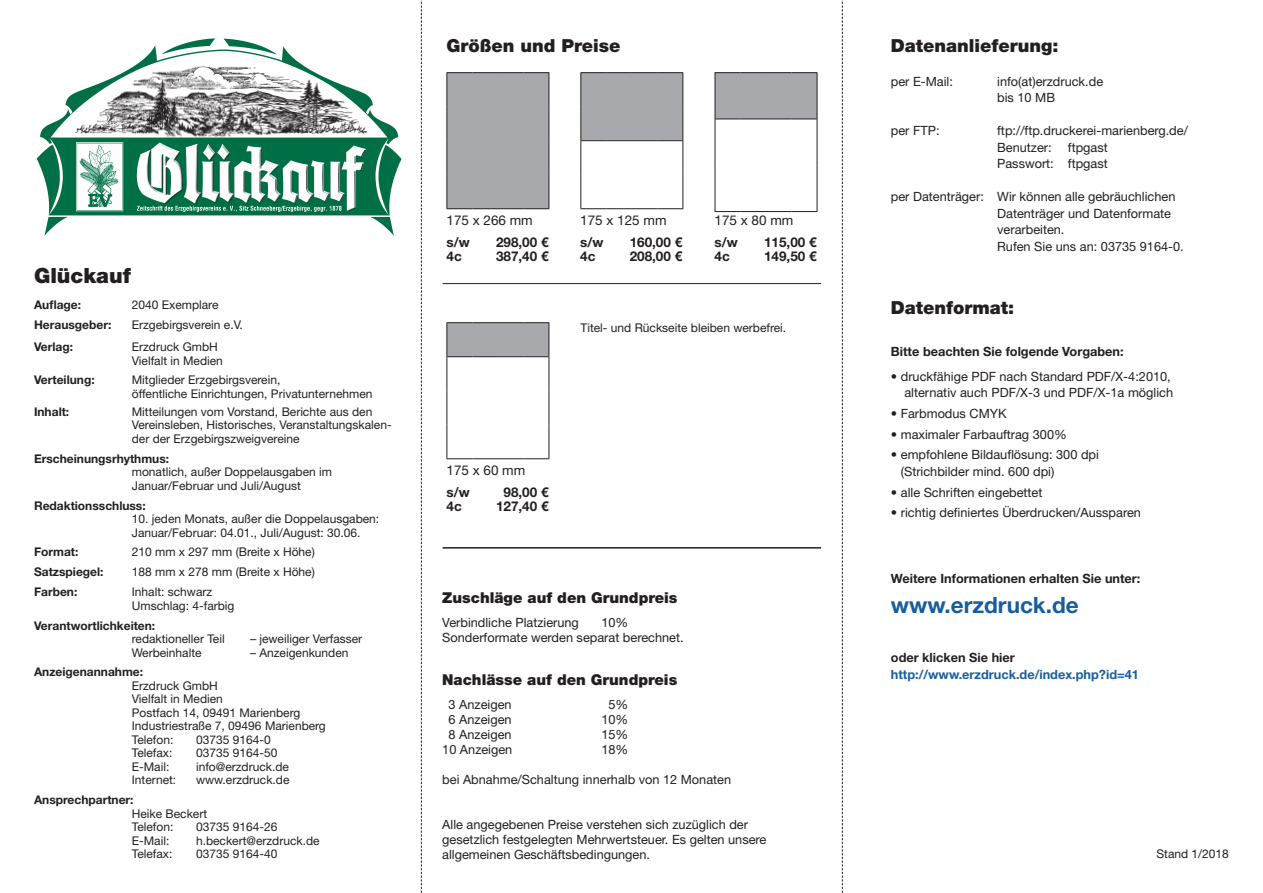
<style>
.page{position:relative;width:1263px;height:893px;background:#fff}
.page>*{position:absolute;margin:0;border:0;box-sizing:border-box;transform-origin:0 0}
.t1{font:700 22.5px "Helvetica Neue LT";color:#175d9e}
.t2{font:900 21px "Helvetica Neue LT";color:#231f20}
.t3{font:900 18px "Helvetica Neue LT";color:#231f20}
.t4{font:900 15px "Helvetica Neue LT";color:#231f20}
.t5{font:700 13.5px "Helvetica Neue LT";color:#231f20}
.t6{font:13.5px "Helvetica Neue LT";color:#231f20}
.t7{font:12.75px/16.5px "Helvetica Neue LT";color:#231f20}
.t8{font:700 12.75px "Helvetica Neue LT";color:#231f20}
.t9{font:700 12.75px "Helvetica Neue LT";color:#175d9e}
.t10{font:12px/13.5px "Helvetica Neue LT";color:#231f20}
.t11{font:700 12px "Helvetica Neue LT";color:#231f20}
.t12{font:700 8.1px "Helvetica";letter-spacing:.02em;color:#231f20}
.t13{font:5.4px "Helvetica";color:#231f20}
</style>
<div class="page">
<svg style="left:421px;top:0;width:1px;height:893px"></svg>
<svg style="left:842px;top:0;width:1px;height:893px"></svg>
<hr style="left:549px;top:73px;width:1px;height:34px;background:#231f20">
<hr style="left:549px;top:107px;width:1px;height:34px;background:#231f20">
<hr style="left:549px;top:141px;width:1px;height:34px;background:#231f20">
<hr style="left:549px;top:175px;width:1px;height:33px;background:#231f20">
<div style="left:446px;top:72px;width:103px;height:137px;background:#a8a9ad"></div>
<hr style="left:817px;top:73px;width:1px;height:46px;background:#231f20">
<hr style="left:817px;top:119px;width:1px;height:46px;background:#231f20">
<hr style="left:817px;top:165px;width:1px;height:46px;background:#231f20">
<svg style="left:715px;top:72px;width:102px;height:140px"></svg>
<hr style="left:549px;top:323px;width:1px;height:34px;background:#231f20">
<hr style="left:549px;top:357px;width:1px;height:34px;background:#231f20">
<hr style="left:549px;top:391px;width:1px;height:34px;background:#231f20">
<hr style="left:549px;top:425px;width:1px;height:33px;background:#231f20">
<svg style="left:446px;top:322px;width:103px;height:137px"></svg>
<svg style="left:580px;top:72px;width:103px;height:137px"></svg>
<hr style="left:443px;top:547px;width:378px;height:2px;background:#231f20">
<hr style="left:443px;top:283px;width:378px;height:1px;background:#231f20">
<svg style="left:36px;top:38px;width:366px;height:198px"></svg>
<h3 class="t3" style="left:446px;top:35px;width:176px">Größen und Preise</h3>
<h2 class="t2" style="left:34px;top:263px;width:98px">Glückauf</h2>
<p class="t11" style="left:34px;top:297px;width:49px">Auflage:</p>
<p class="t10" style="left:132px;top:298px;width:88px">2040 Exemplare</p>
<p class="t11" style="left:34px;top:317px;width:79px">Herausgeber:</p>
<p class="t10" style="left:132px;top:318px;width:112px">Erzgebirgsverein e.V.</p>
<p class="t11" style="left:34px;top:339px;width:41px">Verlag:</p>
<p class="t10" style="left:132px;top:340px;width:93px">Erzdruck GmbH<br>Vielfalt in Medien</p>
<p class="t11" style="left:34px;top:373px;width:62px">Verteilung:</p>
<p class="t10" style="left:132px;top:373px;width:242px">Mitglieder Erzgebirgsverein,<br>öffentliche Einrichtungen, Privatunternehmen</p>
<p class="t11" style="left:34px;top:404px;width:37px">Inhalt:</p>
<p class="t10" style="left:132px;top:405px;width:261px">Mitteilungen vom Vorstand, Berichte aus den<br>Vereinsleben, Historisches, Veranstaltungskalen&shy;der der Erzgebirgszweigvereine</p>
<p class="t11" style="left:34px;top:451px;width:137px">Erscheinungsrhythmus:</p>
<p class="t10" style="left:132px;top:465px;width:202px">monatlich, außer Doppelausgaben im<br>Januar/Februar und Juli/August</p>
<p class="t11" style="left:34px;top:498px;width:113px">Redaktionsschluss:</p>
<p class="t10" style="left:132px;top:512px;width:249px">10. jeden Monats, außer die Doppelausgaben:<br>Januar/Februar: 04.01., Juli/August: 30.06.</p>
<p class="t11" style="left:34px;top:545px;width:46px">Format:</p>
<p class="t10" style="left:132px;top:545px;width:184px">210 mm x 297 mm (Breite x Höhe)</p>
<p class="t11" style="left:34px;top:565px;width:71px">Satzspiegel:</p>
<p class="t10" style="left:132px;top:565px;width:184px">188 mm x 278 mm (Breite x Höhe)</p>
<p class="t11" style="left:34px;top:584px;width:45px">Farben:</p>
<p class="t10" style="left:132px;top:585px;width:104px">Inhalt: schwarz<br>Umschlag: 4-farbig</p>
<p class="t11" style="left:34px;top:618px;width:123px">Verantwortlichkeiten:</p>
<p class="t10" style="left:132px;top:632px;width:94px">redaktioneller Teil</p>
<p class="t10" style="left:250px;top:632px;width:114px">– jeweiliger Verfasser</p>
<p class="t10" style="left:132px;top:645px;width:71px">Werbeinhalte</p>
<p class="t10" style="left:250px;top:645px;width:100px">– Anzeigenkunden</p>
<p class="t11" style="left:34px;top:665px;width:111px">Anzeigenannahme:</p>
<p class="t10" style="left:132px;top:679px;width:195px">Erzdruck GmbH<br>Vielfalt in Medien<br>Postfach 14, 09491 Marienberg<br>Industriestraße 7, 09496 Marienberg<br>Telefon:</p>
<p class="t12" style="left:189px;top:511px;width:63px">Bildunterschrift</p>
<p class="t13" style="left:214px;top:527px;width:14px">Foto:</p>
<p class="t10" style="left:196px;top:733px;width:76px">03735 9164-0</p>
<p class="t10" style="left:132px;top:746px;width:42px">Telefax:</p>
<p class="t10" style="left:196px;top:746px;width:83px">03735 9164-50</p>
<p class="t10" style="left:132px;top:760px;width:39px">E-Mail:</p>
<p class="t10" style="left:196px;top:760px;width:94px">info@erzdruck.de</p>
<p class="t10" style="left:132px;top:773px;width:46px">Internet:</p>
<p class="t10" style="left:196px;top:773px;width:95px">www.erzdruck.de</p>
<p class="t11" style="left:34px;top:793px;width:101px">Ansprechpartner:</p>
<p class="t10" style="left:132px;top:807px;width:77px">Heike Beckert<br>Telefon:</p>
<p class="t10" style="left:196px;top:820px;width:83px">03735 9164-26</p>
<p class="t10" style="left:132px;top:834px;width:39px">E-Mail:</p>
<p class="t10" style="left:196px;top:834px;width:125px">h.beckert@erzdruck.de</p>
<p class="t10" style="left:132px;top:847px;width:42px">Telefax:</p>
<p class="t10" style="left:196px;top:847px;width:83px">03735 9164-40</p>
<p class="t6" style="left:446px;top:212px;width:88px">175 x 266 mm</p>
<p class="t5" style="left:446px;top:234px;width:25px">s/w</p>
<p class="t5" style="left:496px;top:234px;width:54px">298,00 €</p>
<p class="t5" style="left:446px;top:248px;width:17px">4c</p>
<p class="t5" style="left:496px;top:248px;width:54px">387,40 €</p>
<p class="t6" style="left:580px;top:212px;width:88px">175 x 125 mm</p>
<p class="t5" style="left:580px;top:234px;width:25px">s/w</p>
<p class="t5" style="left:630px;top:234px;width:54px">160,00 €</p>
<p class="t5" style="left:580px;top:248px;width:17px">4c</p>
<p class="t5" style="left:630px;top:248px;width:54px">208,00 €</p>
<p class="t6" style="left:715px;top:212px;width:80px">175 x 80 mm</p>
<p class="t5" style="left:715px;top:234px;width:25px">s/w</p>
<p class="t5" style="left:764px;top:234px;width:54px">115,00 €</p>
<p class="t5" style="left:715px;top:248px;width:17px">4c</p>
<p class="t5" style="left:764px;top:248px;width:54px">149,50 €</p>
<p class="t10" style="left:580px;top:321px;width:207px">Titel- und Rückseite bleiben werbefrei.</p>
<p class="t6" style="left:446px;top:463px;width:80px">175 x 60 mm</p>
<p class="t5" style="left:446px;top:484px;width:25px">s/w</p>
<p class="t5" style="left:503px;top:484px;width:47px">98,00 €</p>
<p class="t5" style="left:446px;top:498px;width:17px">4c</p>
<p class="t5" style="left:496px;top:498px;width:54px">127,40 €</p>
<p class="t4" style="left:442px;top:589px;width:237px">Zuschläge auf den Grundpreis</p>
<p class="t7" style="left:442px;top:614px;width:138px">Verbindliche Platzierung</p>
<p class="t7" style="left:442px;top:615px;width:243px;line-height:15px;text-indent:159px">10%<br>Sonderformate werden separat berechnet.</p>
<p class="t4" style="left:442px;top:671px;width:237px">Nachlässe auf den Grundpreis</p>
<p class="t7" style="left:449px;top:696px;width:65px">3 Anzeigen</p>
<p class="t7" style="left:608px;top:696px;width:21px">5%</p>
<p class="t7" style="left:449px;top:711px;width:65px">6 Anzeigen</p>
<p class="t7" style="left:601px;top:711px;width:28px">10%</p>
<p class="t7" style="left:449px;top:726px;width:65px">8 Anzeigen</p>
<p class="t7" style="left:601px;top:726px;width:28px">15%</p>
<p class="t7" style="left:442px;top:741px;width:72px">10 Anzeigen</p>
<p class="t7" style="left:601px;top:741px;width:28px">18%</p>
<p class="t7" style="left:442px;top:771px;width:290px">bei Abnahme/Schaltung innerhalb von 12 Monaten</p>
<p class="t7" style="left:442px;top:817px;width:326px;line-height:15px">Alle angegebenen Preise verstehen sich zuzüglich der gesetzlich festgelegten Mehrwertsteuer. Es gelten unsere allgemeinen Geschäftsbedingungen.</p>
<h3 class="t3" style="left:891px;top:35px;width:169px">Datenanlieferung:</h3>
<p class="t7" style="left:891px;top:73px;width:64px">per E-Mail:</p>
<p class="t7" style="left:997px;top:73px;width:108px">info(at)erzdruck.de bis 10 MB</p>
<p class="t7" style="left:891px;top:122px;width:50px">per FTP:</p>
<p class="t7" style="left:997px;top:122px;width:192px">ftp://ftp.druckerei-marienberg.de/<br>Benutzer:</p>
<p class="t7" style="left:997px;top:139px;width:112px;text-align:right">ftpgast<br>Passwort: ftpgast</p>
<p class="t7" style="left:997px;top:188px;width:188px;text-indent:-106px">per Datenträger: Wir können alle gebräuchlichen<br>Datenträger und Datenformate verarbeiten.<br>Rufen Sie uns an: 03735 9164-0.</p>
<h3 class="t3" style="left:891px;top:296px;width:125px">Datenformat:</h3>
<p class="t8" style="left:891px;top:343px;width:234px">Bitte beachten Sie folgende Vorgaben:</p>
<p class="t7" style="left:891px;top:368px;width:284px;text-align:right">• druckfähige PDF nach Standard PDF/X-4:2010, alternativ auch PDF/X-3 und PDF/X-1a möglich</p>
<p class="t7" style="left:891px;top:405px;width:117px">• Farbmodus CMYK</p>
<p class="t7" style="left:891px;top:426px;width:177px">• maximaler Farbauftrag 300%</p>
<p class="t7" style="left:901px;top:446px;width:200px;text-indent:-10px">• empfohlene Bildauflösung: 300 dpi (Strichbilder mind. 600 dpi)</p>
<p class="t7" style="left:891px;top:484px;width:153px">• alle Schriften eingebettet</p>
<p class="t7" style="left:891px;top:504px;width:252px">• richtig definiertes Überdrucken/Aussparen</p>
<p class="t8" style="left:891px;top:571px;width:251px">Weitere Informationen erhalten Sie unter:</p>
<h1 class="t1" style="left:891px;top:591px;width:189px">www.erzdruck.de</h1>
<p class="t8" style="left:891px;top:650px;width:125px">oder klicken Sie hier</p>
<p class="t9" style="left:891px;top:666px;width:250px">http://www.erzdruck.de/index.php?id=41</p>
<p class="t10" style="left:1156px;top:847px;width:74px">Stand 1/2018</p>
</div>
